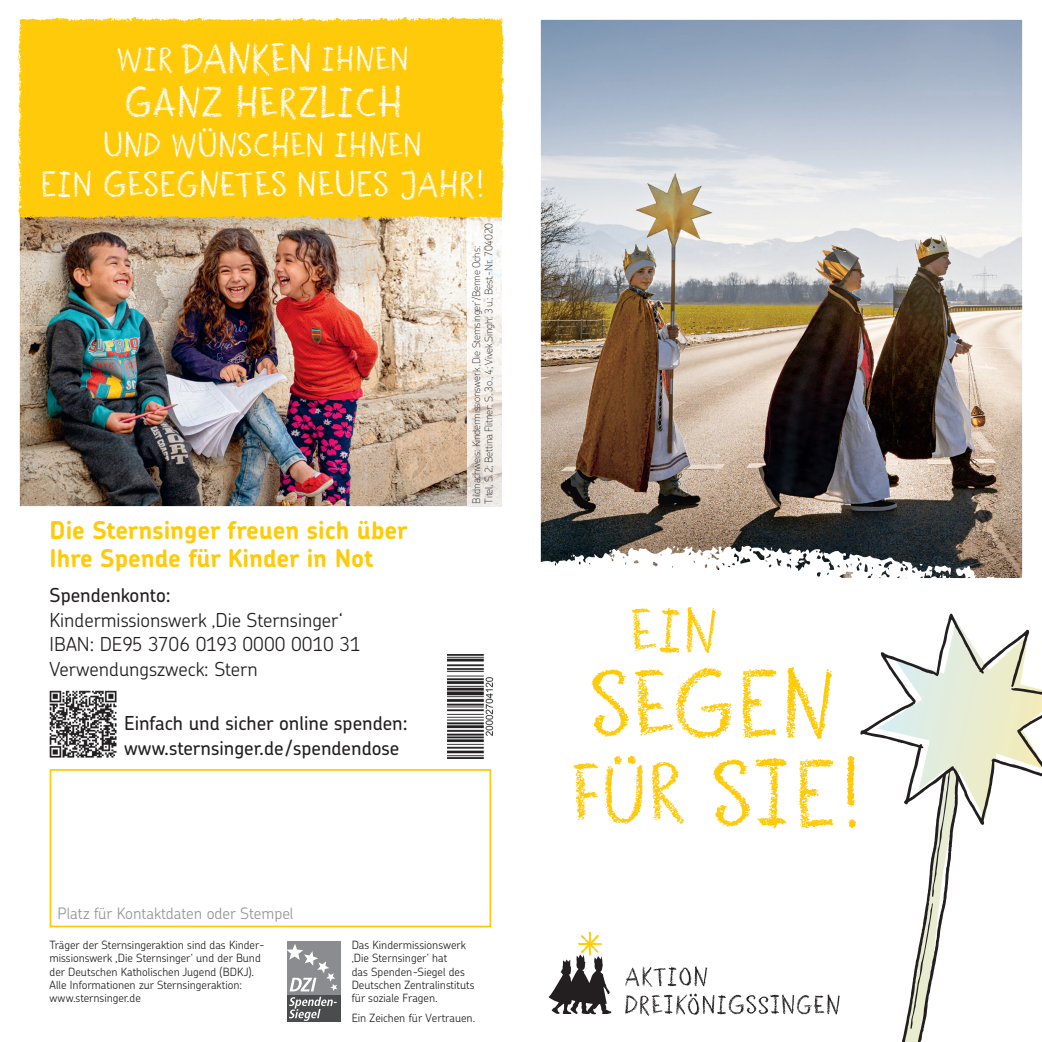
<style>
.page{position:relative;width:1042px;height:1042px;background:#fff}
.page>*{position:absolute;margin:0;border:0;box-sizing:border-box;transform-origin:0 0}
.t1{font:82.95px "Sternsinger";letter-spacing:-.01em;color:#feca0a}
.t2{font:71.75px "Sternsinger";color:#feca0a}
.t3{font:53.2px "Sternsinger";color:#feca0a}
.t4{font:36.75px "Sternsinger";color:#fff}
.t5{font:31.5px "Sternsinger";color:#fff}
.t6{font:29.75px "Sternsinger";color:#fff}
.t7{font:29.57px "Sternsinger";color:#fff}
.t8{font:700 24.5px/28px "Chevin Std";color:#feca0a}
.t9{font:300 19.25px/24.5px "Chevin Std";color:#231f20}
.t10{font:500 19.25px/24.5px "Chevin Std";color:#231f20}
.t11{font:300 15.75px "Chevin Std";color:#939598}
.t12{font:300 11.38px/13.1px "Chevin Std";color:#231f20}
.t13{font:100 10.5px/12.2px "Chevin Std";letter-spacing:-.02em;color:#231f20}
.s1{font-size:36.75px}
.s2{font-size:68.25px}
</style>
<div class="page">
<img style="left:541px;top:20px;width:481px;height:525px">
<img style="left:20px;top:220px;width:447px;height:286px">
<svg style="left:540px;top:545px;width:483px;height:34px"></svg>
<img style="left:448px;top:654px;width:46px;height:104px">
<img style="left:467px;top:220px;width:34px;height:286px">
<div style="left:287px;top:941px;width:53px;height:53px;background:#8a8c8f"></div>
<div style="left:287px;top:995px;width:53px;height:27px;background:#4b4c4d"></div>
<svg style="left:287px;top:944px;width:50px;height:77px"></svg>
<svg style="left:625px;top:966px;width:82px;height:21px"></svg>
<svg style="left:625px;top:993px;width:215px;height:23px"></svg>
<svg style="left:548px;top:931px;width:63px;height:83px"></svg>
<div style="left:18px;top:17px;width:486px;height:203px;background:#feca0a"></div>
<svg style="left:344px;top:217px;width:6px;height:3px"></svg>
<svg style="left:860px;top:613px;width:182px;height:429px"></svg>
<img style="left:49px;top:690px;width:68px;height:68px">
<div style="left:50px;top:769px;width:441px;height:158px;border:2px solid #feca0a"></div>
<h3 class="t7" style="left:116px;top:38px;width:295px">WIR <span class="s1">DANKEN</span> IHNEN</h3>
<h3 class="t4" style="left:124px;top:76px;width:279px">GANZ HERZLICH</h3>
<h3 class="t6" style="left:103px;top:124px;width:321px">UND WÜNSCHEN IHNEN</h3>
<h3 class="t5" style="left:40px;top:162px;width:446px">EIN GESEGNETES NEUES JAHR!</h3>
<p class="t13" style="left:470px;top:504px;width:282px;rotate:-90deg">Bildnachweis: Kindermissionswerk ‚Die Sternsinger‘/Benne Ochs:<br>Titel, S. 2; Bettina Flitner: S. 3 o., 4; Vivek Singh: 3 u.; Best.-Nr. 704020</p>
<h3 class="t8" style="left:50px;top:516px;width:359px">Die Sternsinger freuen sich über<br>Ihre Spende für Kinder in Not</h3>
<h3 class="t10" style="left:50px;top:583px;width:123px">Spendenkonto:</h3>
<h3 class="t9" style="left:50px;top:607px;width:313px">Kindermissionswerk ‚Die Sternsinger‘<br>IBAN: DE95 3706 0193 0000 0010 31<br>Verwendungszweck: Stern</h3>
<h3 class="t3" style="left:629px;top:593px;width:90px">EIN</h3>
<h1 class="t1" style="left:589px;top:646px;width:247px">SEGEN</h1>
<h2 class="t2" style="left:570px;top:743px;width:79px">F<span class="s2">Ü</span></h2>
<h1 class="t1" style="left:710px;top:736px;width:154px">SIE!</h1>
<h3 class="t10" style="left:124px;top:710px;width:285px">Einfach und sicher online spenden: www.sternsinger.de/spendendose</h3>
<h3 class="t11" style="left:58px;top:902px;width:237px">Platz für Kontaktdaten oder Stempel</h3>
<p class="t12" style="left:50px;top:938px;width:217px">Träger der Sternsingeraktion sind das Kinder&shy;missionswerk ,Die Sternsinger‘ und der Bund der Deutschen Katholischen Jugend (BDKJ).<br>Alle Informationen zur Sternsingeraktion: www.sternsinger.de</p>
<p class="t12" style="left:352px;top:938px;width:124px">Das Kindermissionswerk ‚Die Sternsinger‘ hat<br>das Spenden-Siegel des<br>Deutschen Zentralinstituts für soziale Fragen.</p>
<p class="t12" style="left:352px;top:1011px;width:125px">Ein Zeichen für Vertrauen.</p>
</div>
